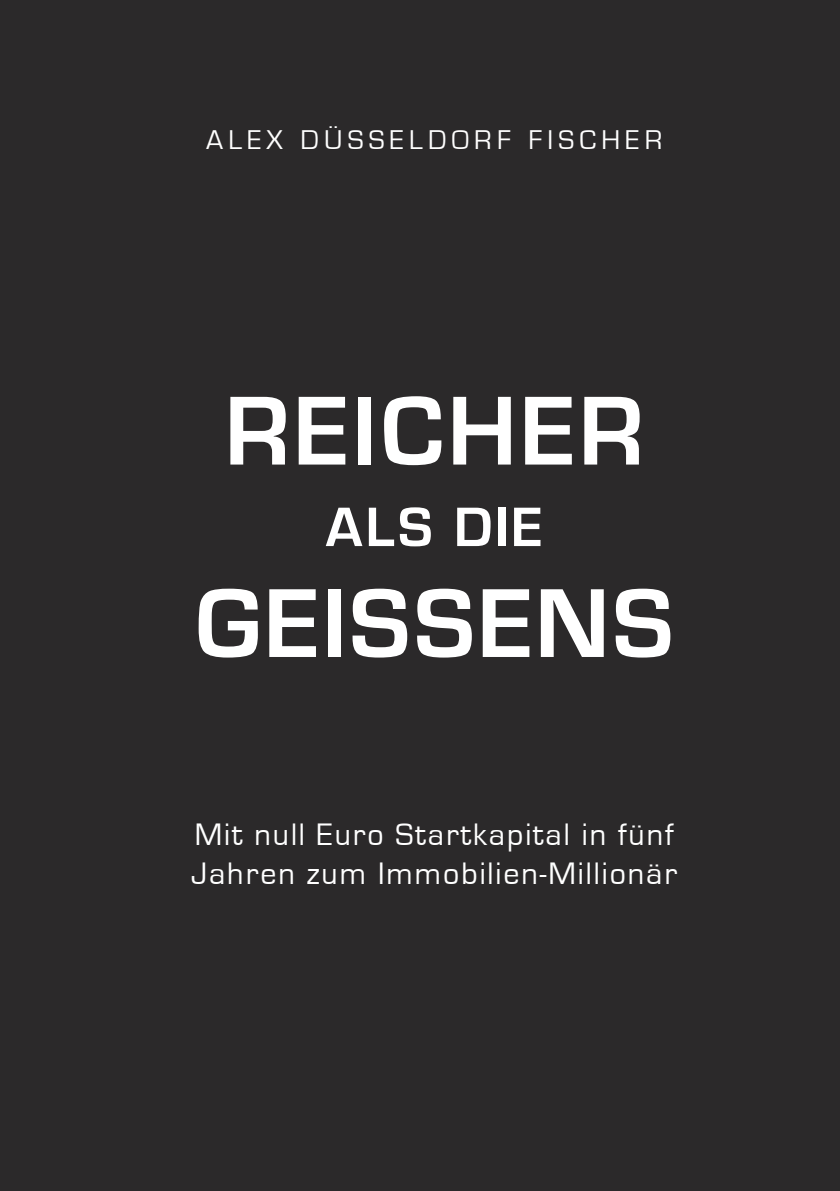
<style>
.page{position:relative;width:840px;height:1191px;background:#fff}
.page>*{position:absolute;margin:0;border:0;box-sizing:border-box;transform-origin:0 0}
.t1{font:700 101.6px "Eurostile";letter-spacing:.03em;color:#fff}
.t2{font:700 57.6px "Eurostile";letter-spacing:.05em;color:#fff}
.t3{font:32px/38.4px "Eurostile";letter-spacing:.06em;color:#fff}
.t4{font:28px "Eurostile";letter-spacing:.19em;color:#fff}
</style>
<div class="page">
<div style="left:0;top:0;width:839px;height:1191px;background:#2b292a"></div>
<p class="t4" style="left:206px;top:127px;width:457px">ALEX DÜSSELDORF FISCHER</p>
<h1 class="t1" style="left:224px;top:383px;width:421px">REICHER</h1>
<h2 class="t2" style="left:325px;top:500px;width:218px">ALS DIE</h2>
<h1 class="t1" style="left:195px;top:575px;width:479px">GEISSENS</h1>
<p class="t3" style="left:191px;top:816px;width:487px">Mit null Euro Startkapital in fünf<br>Jahren zum Immobilien-Millionär</p>
</div>
